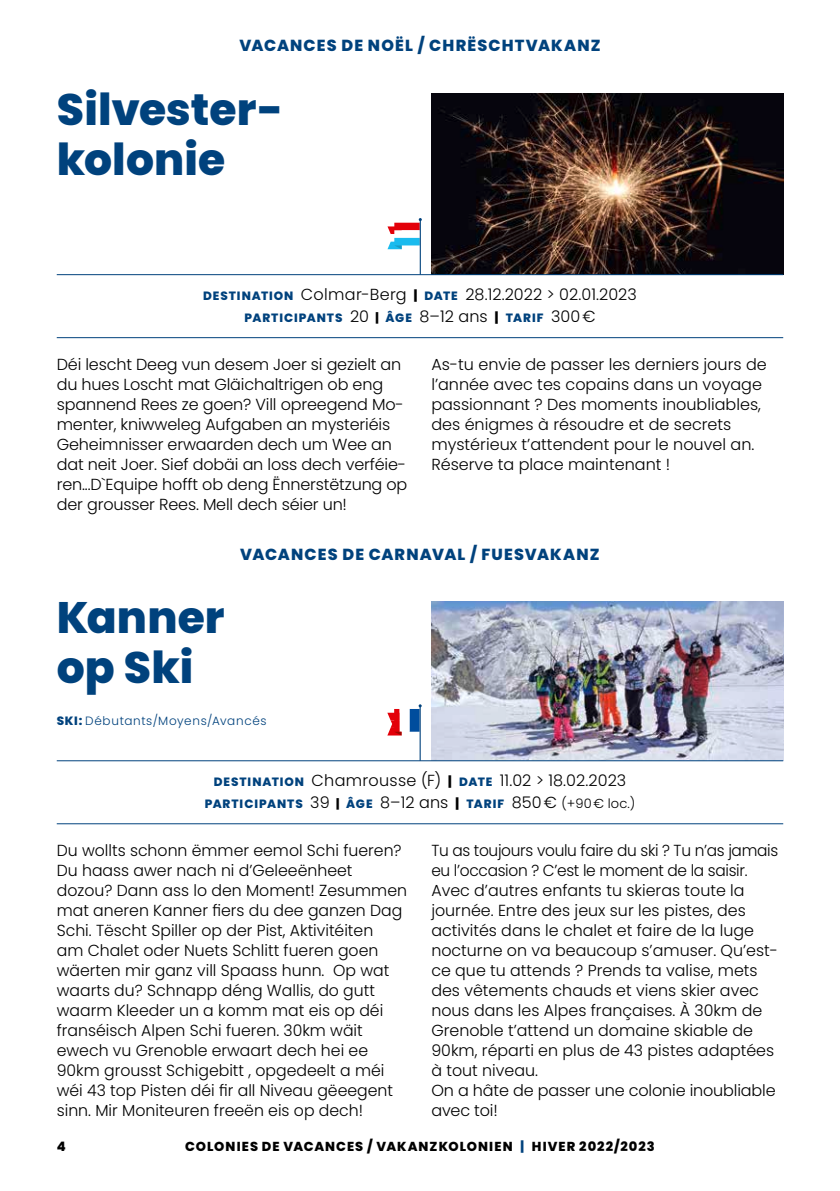
<style>
.page{position:relative;width:840px;height:1191px;background:#fff}
.page>*{position:absolute;margin:0;border:0;box-sizing:border-box;transform-origin:0 0}
.t1{font:800 44px/50px "Poppins";letter-spacing:.005em;color:#00427d}
.t2{font:300 16px/20px "Poppins";color:#000}
.t3{font:300 16px/20px "Poppins";color:#000;scale:.96 1}
.t4{font:800 16px "Poppins";letter-spacing:.07em;color:#00427d}
.t5{font:800 13px "Poppins";letter-spacing:.08em;color:#000}
.t6{font:800 12px "Poppins";letter-spacing:.075em;color:#00427d}
.t7{font:300 12px "Poppins";letter-spacing:.055em;color:#00427d}
.s1{font-weight:800;font-size:12px;color:#00427d}
.s2{font-weight:800;font-size:13px}
.s3{font-weight:300;font-size:16px;color:#000}
.s4{color:#000}
.s5{font-size:13px;color:#000}
.s6{font-weight:800}
.s7{font-weight:300;font-size:13px;color:#000}
.s8{color:#00427d}
</style>
<div class="page">
<img style="left:431px;top:94px;width:351px;height:180px">
<img style="left:431px;top:601px;width:351px;height:159px">
<hr style="left:419px;top:706px;width:1px;height:54px;background:#00427d">
<svg style="left:387px;top:704px;width:34px;height:31px"></svg>
<hr style="left:57px;top:760px;width:725px;height:1px;background:#00427d">
<hr style="left:57px;top:823px;width:725px;height:1px;background:#00427d">
<hr style="left:57px;top:274px;width:725px;height:1px;background:#00427d">
<hr style="left:57px;top:337px;width:725px;height:1px;background:#00427d">
<hr style="left:419px;top:220px;width:1px;height:54px;background:#00427d">
<svg style="left:387px;top:218px;width:34px;height:31px"></svg>
<p class="t4" style="left:239px;top:36px;width:362px">VACANCES DE NOËL / CHRËSCHTVAKANZ</p>
<h1 class="t1" style="left:57px;top:84px;width:228px">Silvester&shy;kolonie</h1>
<p class="t2" style="left:203px;top:284px;width:435px"><span class="s1">DESTINATION</span> Colmar-Berg <span class="s2">|</span> <span class="s1">DATE</span> 28.12.2022 &gt; 02.01.2023</p>
<p class="t6" style="left:244px;top:310px;width:352px">PARTICIPANTS <span class="s3">20</span> <span class="s4">|</span> ÂGE <span class="s3">8–12 ans</span> <span class="s5">|</span> TARIF <span class="s3">300€</span></p>
<p class="t2" style="left:57px;top:354px;width:352px">Déi lescht Deeg vun desem Joer si gezielt an du hues Loscht mat Gläichaltrigen ob eng spannend Rees ze goen? Vill opreegend Mo&shy;menter, kniwweleg Aufgaben an mysteriéis Geheimnisser erwaarden dech um Wee an dat neit Joer. Sief dobäi an loss dech verféie&shy;ren...D`Equipe hofft ob deng Ënnerstëtzung op der grousser Rees. Mell dech séier un!</p>
<p class="t2" style="left:431px;top:354px;width:337px">As-tu envie de passer les derniers jours de l’année avec tes copains dans un voyage passionnant ? Des moments inoubliables, des énigmes à résoudre et de secrets mystérieux t’attendent pour le nouvel an.<br>Réserve ta place maintenant !</p>
<h1 class="t1" style="left:57px;top:592px;width:169px">Kanner op Ski</h1>
<p class="t4" style="left:240px;top:545px;width:361px">VACANCES DE CARNAVAL / FUESVAKANZ</p>
<p class="t7" style="left:57px;top:713px;width:211px"><span class="s6">SKI:</span> Débutants/Moyens/Avancés</p>
<p class="t2" style="left:213px;top:770px;width:414px"><span class="s1">DESTINATION</span> Chamrousse (F) <span class="s2">|</span> <span class="s1">DATE</span> 11.02 &gt; 18.02.2023</p>
<p class="t6" style="left:204px;top:796px;width:432px">PARTICIPANTS <span class="s3">39</span> <span class="s4">|</span> ÂGE <span class="s3">8–12 ans</span> <span class="s5">|</span> TARIF <span class="s3">850€</span> <span class="s7">(+90€ loc.)</span></p>
<p class="t2" style="left:57px;top:840px;width:351px">Du wollts schonn ëmmer eemol Schi fueren?<br>Du haass awer nach ni d’Geleeënheet dozou? Dann ass lo den Moment! Zesummen mat aneren Kanner fiers du dee ganzen Dag Schi. Tëscht Spiller op der Pist, Aktivitéiten<br>am Chalet oder Nuets Schlitt fueren goen wäerten mir ganz vill Spaass hunn. Op wat waarts du? Schnapp déng Wallis, do gutt waarm Kleeder un a komm mat eis op déi franséisch Alpen Schi fueren. 30km wäit ewech vu Grenoble erwaart dech hei ee 90km grousst Schigebitt , opgedeelt a méi wéi 43 top Pisten déi fir all Niveau gëeegent sinn. Mir Moniteuren freeën eis op dech!</p>
<p class="t3" style="left:431px;top:840px;width:362px">Tu as toujours voulu faire du ski ? Tu n’as jamais eu l’occasion ? C’est le moment de la saisir.<br>Avec d’autres enfants tu skieras toute la journée. Entre des jeux sur les pistes, des activités dans le chalet et faire de la luge nocturne on va beaucoup s’amuser. Qu’est&shy;ce que tu attends ? Prends ta valise, mets des vêtements chauds et viens skier avec nous dans les Alpes françaises. À 30km de Grenoble t’attend un domaine skiable de 90km, réparti en plus de 43 pistes adaptées à tout niveau.<br>On a hâte de passer une colonie inoubliable avec toi!</p>
<p class="t5" style="left:57px;top:1139px;width:10px">4</p>
<p class="t5" style="left:185px;top:1139px;width:471px">COLONIES DE VACANCES / VAKANZKOLONIEN <span class="s8">|</span> HIVER 2022/2023</p>
</div>
